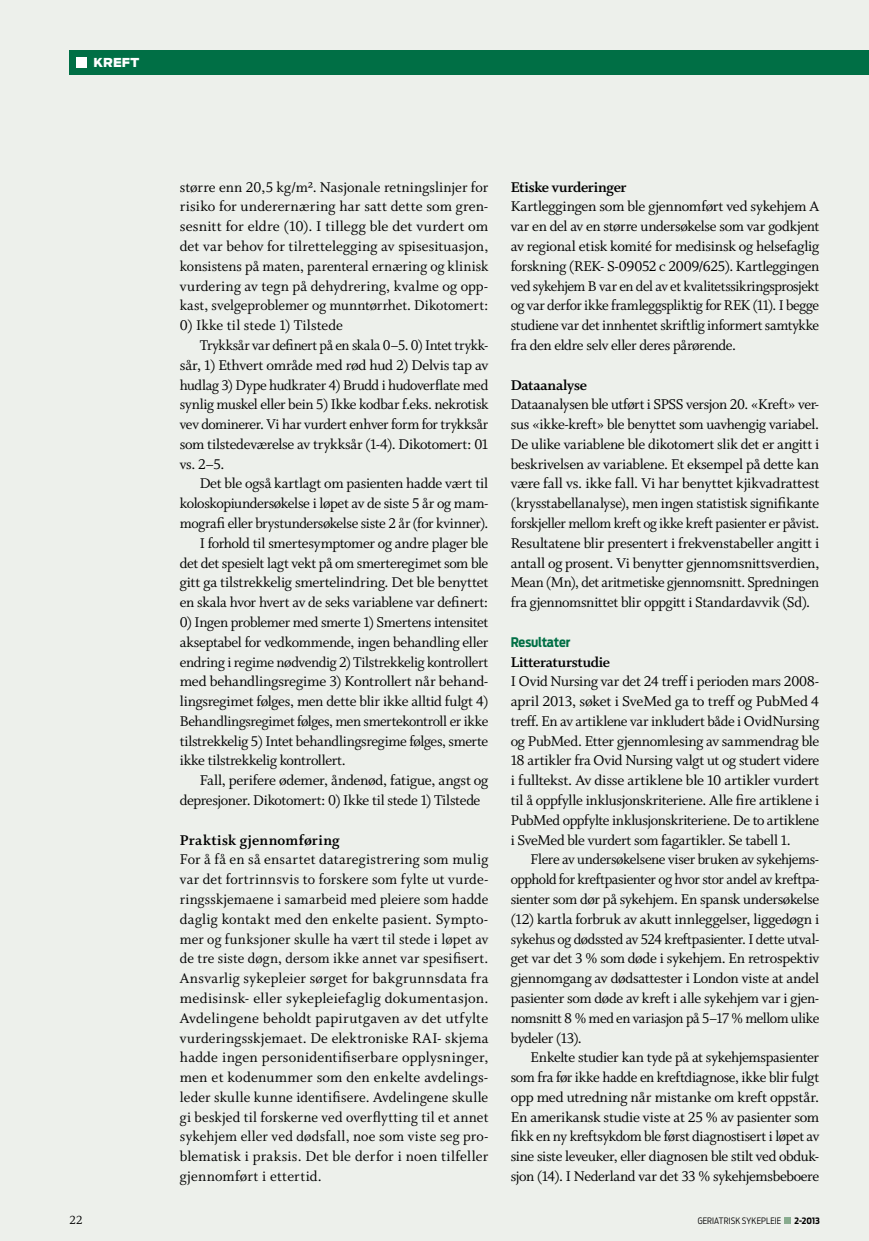
<style>
.page{position:relative;width:869px;height:1241px;background:#fff}
.page>*{position:absolute;margin:0;border:0;box-sizing:border-box;transform-origin:0 0}
.t1{font:15.75px/19.8px "Whitman Roman LF";letter-spacing:-.02em;color:#000;text-align:justify}
.t2{font:15.75px "Whitman Bold LF";letter-spacing:-.01em;color:#000}
.t3{font:15.75px "Whitman Roman LF";letter-spacing:.005em;color:#000}
.t4{font:15.75px "Whitman Bold LF";letter-spacing:.02em;color:#000}
.t5{font:700 13.12px "Antenna Cond";letter-spacing:-.015em;color:#006f45}
.t6{font:13.12px "Whitman Roman LF";color:#000}
.t7{font:900 12.25px "Antenna";letter-spacing:.015em;color:#fff}
.t8{font:300 8.75px "Antenna Cond";color:#000}
.t9{font:700 8.75px "Antenna Cond";color:#000}
</style>
<div class="page">
<div style="left:0;top:0;width:868px;height:1240px;background:#edf0eb"></div>
<div style="left:69px;top:50px;width:799px;height:24px;background:#006f45"></div>
<div style="left:76px;top:57px;width:11px;height:10px;background:#fff"></div>
<div style="left:784px;top:1216px;width:6px;height:7px;background:#89ac8f"></div>
<p class="t7" style="left:93px;top:55px;width:47px">Kreft</p>
<p class="t1" style="left:180px;top:177px;width:310px">større enn 20,5 kg/m². Nasjonale retningslinjer for risiko for underernæring har satt dette som gren&shy;sesnitt for eldre (10). I tillegg ble det vurdert om det var behov for tilrettelegging av spisesituasjon, konsistens på maten, parenteral ernæring og klinisk vurdering av tegn på dehydrering, kvalme og opp&shy;kast, svelgeproblemer og munntørrhet. Dikotomert:</p>
<p class="t3" style="left:180px;top:316px;width:165px">0) Ikke til stede 1) Tilstede</p>
<p class="t1" style="left:199px;top:335px;width:290px">Trykksår var definert på en skala 0–5. 0) Intet trykk-</p>
<p class="t1" style="left:180px;top:355px;width:310px">sår, 1) Ethvert område med rød hud 2) Delvis tap av</p>
<p class="t1" style="left:180px;top:375px;width:310px">hudlag 3) Dype hudkrater 4) Brudd i hudoverflate med</p>
<p class="t1" style="left:180px;top:395px;width:310px">synlig muskel eller bein 5) Ikke kodbar f.eks. nekrotisk</p>
<p class="t1" style="left:180px;top:414px;width:310px">vev dominerer. Vi har vurdert enhver form for trykksår</p>
<p class="t1" style="left:180px;top:434px;width:310px">som tilstedeværelse av trykksår (1-4). Dikotomert: 01</p>
<p class="t1" style="left:180px;top:454px;width:46px">vs. 2–5.</p>
<p class="t1" style="left:199px;top:474px;width:290px">Det ble også kartlagt om pasienten hadde vært til</p>
<p class="t1" style="left:180px;top:494px;width:310px">koloskopiundersøkelse i løpet av de siste 5 år og mam-</p>
<p class="t1" style="left:180px;top:513px;width:310px">mografi eller brystundersøkelse siste 2 år (for kvinner).</p>
<p class="t1" style="left:199px;top:533px;width:290px">I forhold til smertesymptomer og andre plager ble</p>
<p class="t1" style="left:180px;top:553px;width:310px">det det spesielt lagt vekt på om smerteregimet som ble</p>
<p class="t1" style="left:180px;top:573px;width:310px">gitt ga tilstrekkelig smertelindring. Det ble benyttet</p>
<p class="t1" style="left:180px;top:592px;width:310px">en skala hvor hvert av de seks variablene var definert:</p>
<p class="t1" style="left:180px;top:612px;width:310px">0) Ingen problemer med smerte 1) Smertens intensitet akseptabel for vedkommende, ingen behandling eller endring i regime nødvendig 2) Tilstrekkelig kontrollert med behandlingsregime 3) Kontrollert når behand&shy;lingsregimet følges, men dette blir ikke alltid fulgt 4)<br>Behandlingsregimet følges, men smertekontroll er ikke tilstrekkelig 5) Intet behandlingsregime følges, smerte ikke tilstrekkelig kontrollert.</p>
<p class="t1" style="left:180px;top:770px;width:310px;text-indent:20px">Fall, perifere ødemer, åndenød, fatigue, angst og depresjoner. Dikotomert: 0) Ikke til stede 1) Tilstede</p>
<p class="t4" style="left:180px;top:830px;width:161px">Praktisk gjennomføring</p>
<p class="t1" style="left:180px;top:849px;width:310px">For å få en så ensartet dataregistrering som mulig var det fortrinnsvis to forskere som fylte ut vurde&shy;ringsskjemaene i samarbeid med pleiere som hadde daglig kontakt med den enkelte pasient. Sympto&shy;mer og funksjoner skulle ha vært til stede i løpet av de tre siste døgn, dersom ikke annet var spesifisert.<br>Ansvarlig sykepleier sørget for bakgrunnsdata fra medisinsk- eller sykepleiefaglig dokumentasjon.<br>Avdelingene beholdt papirutgaven av det utfylte vurderingsskjemaet. De elektroniske RAI- skjema hadde ingen personidentifiserbare opplysninger, men et kodenummer som den enkelte avdelings&shy;leder skulle kunne identifisere. Avdelingene skulle gi beskjed til forskerne ved overflytting til et annet sykehjem eller ved dødsfall, noe som viste seg pro&shy;blematisk i praksis. Det ble derfor i noen tilfeller gjennomført i ettertid.</p>
<p class="t2" style="left:510px;top:178px;width:117px">Etiske vurderinger</p>
<p class="t1" style="left:510px;top:197px;width:310px">Kartleggingen som ble gjennomført ved sykehjem A var en del av en større undersøkelse som var godkjent av regional etisk komité for medisinsk og helsefaglig forskning (REK- S-09052 c 2009/625). Kartleggingen ved sykehjem B var en del av et kvalitetssikringsprosjekt og var derfor ikke framleggspliktig for REK (11). I begge studiene var det innhentet skriftlig informert samtykke fra den eldre selv eller deres pårørende.</p>
<p class="t2" style="left:510px;top:376px;width:78px">Dataanalyse</p>
<p class="t1" style="left:510px;top:395px;width:310px">Dataanalysen ble utført i SPSS versjon 20. «Kreft» ver&shy;sus «ikke-kreft» ble benyttet som uavhengig variabel.<br>De ulike variablene ble dikotomert slik det er angitt i beskrivelsen av variablene. Et eksempel på dette kan være fall vs. ikke fall. Vi har benyttet kjikvadrattest (krysstabellanalyse), men ingen statistisk signifikante forskjeller mellom kreft og ikke kreft pasienter er påvist.<br>Resultatene blir presentert i frekvenstabeller angitt i antall og prosent. Vi benytter gjennomsnittsverdien, Mean (Mn), det aritmetiske gjennomsnitt. Spredningen fra gjennomsnittet blir oppgitt i Standardavvik (Sd).</p>
<p class="t5" style="left:510px;top:634px;width:61px">Resultater</p>
<p class="t2" style="left:510px;top:653px;width:101px">Litteraturstudie</p>
<p class="t1" style="left:510px;top:671px;width:310px">I Ovid Nursing var det 24 treff i perioden mars 2008- april 2013, søket i SveMed ga to treff og PubMed 4 treff. En av artiklene var inkludert både i OvidNursing og PubMed. Etter gjennomlesing av sammendrag ble 18 artikler fra Ovid Nursing valgt ut og studert videre i fulltekst. Av disse artiklene ble 10 artikler vurdert til å oppfylle inklusjonskriteriene. Alle fire artiklene i PubMed oppfylte inklusjonskriteriene. De to artiklene i SveMed ble vurdert som fagartikler. Se tabell 1.</p>
<p class="t1" style="left:510px;top:849px;width:310px;text-indent:20px">Flere av undersøkelsene viser bruken av sykehjems&shy;opphold for kreftpasienter og hvor stor andel av kreftpa&shy;sienter som dør på sykehjem. En spansk undersøkelse (12) kartla forbruk av akutt innleggelser, liggedøgn i sykehus og dødssted av 524 kreftpasienter. I dette utval&shy;get var det 3 % som døde i sykehjem. En retrospektiv gjennomgang av dødsattester i London viste at andel pasienter som døde av kreft i alle sykehjem var i gjen&shy;nomsnitt 8 % med en variasjon på 5–17 % mellom ulike bydeler (13).</p>
<p class="t1" style="left:510px;top:1047px;width:310px;text-indent:20px">Enkelte studier kan tyde på at sykehjemspasienter som fra før ikke hadde en kreftdiagnose, ikke blir fulgt opp med utredning når mistanke om kreft oppstår.<br>En amerikansk studie viste at 25 % av pasienter som fikk en ny kreftsykdom ble først diagnostisert i løpet av sine siste leveuker, eller diagnosen ble stilt ved obduk&shy;sjon (14). I Nederland var det 33 % sykehjemsbeboere</p>
<p class="t6" style="left:69px;top:1212px;width:15px">22</p>
<p class="t8" style="left:697px;top:1214px;width:11px">GERIATRISK</p>
<p class="t8" style="left:741px;top:1214px;width:15px">SYKEPLEIE</p>
<p class="t9" style="left:794px;top:1214px;width:27px">2-2013</p>
</div>
